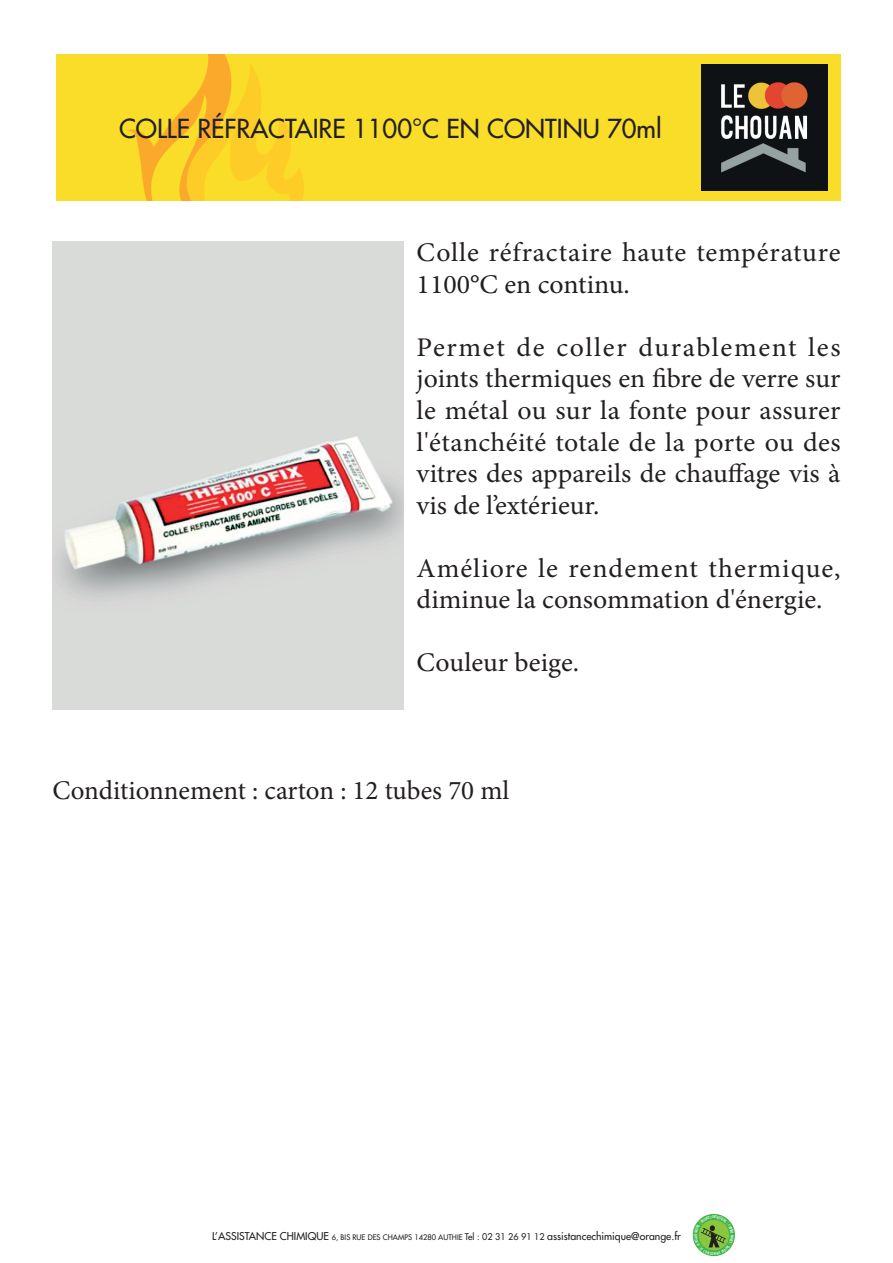
<style>
.page{position:relative;width:893px;height:1263px;background:#fff}
.page>*{position:absolute;margin:0;border:0;box-sizing:border-box;transform-origin:0 0}
.t1{font:27px/31.5px "Minion Pro";color:#231f20;text-align:justify}
.t2{font:27px/31.5px "Minion Pro";letter-spacing:.02em;color:#231f20}
.t3{font:500 25.5px "Futura Std";color:#231f20}
.t4{font:500 10.5px "Futura Std";color:#231f20}
.s1{font-size:7.5px}
.s2{font-size:9px}
</style>
<div class="page">
<img style="left:57px;top:54px;width:783px;height:147px">
<img style="left:53px;top:241px;width:351px;height:469px">
<img style="left:701px;top:64px;width:127px;height:126px">
<svg style="left:693px;top:1214px;width:42px;height:42px"></svg>
<p class="t3" style="left:119px;top:112px;width:544px">COLLE RÉFRACTAIRE 1100°C EN CONTINU 70ml</p>
<p class="t2" style="left:417px;top:237px;width:425px">Colle réfractaire haute température<br>1100°C en continu.</p>
<p class="t1" style="left:417px;top:332px;width:425px">Permet de coller durablement les joints thermiques en fibre de verre sur le métal ou sur la fonte pour assurer l'étanchéité totale de la porte ou des vitres des appareils de chauffage vis à vis de l’extérieur.</p>
<p class="t1" style="left:417px;top:552px;width:425px">Améliore le rendement thermique, diminue la consommation d'énergie.</p>
<p class="t1" style="left:417px;top:647px;width:164px">Couleur beige.</p>
<p class="t1" style="left:53px;top:774px;width:458px">Conditionnement : carton : 12 tubes 70 ml</p>
<p class="t4" style="left:212px;top:1230px;width:470px">L’ASSISTANCE CHIMIQUE <span class="s1">6, BIS RUE DES CHAMPS 14280 AUTHIE</span> <span class="s2">Tel : 02 31 26 91 12</span> assistancechimique@orange.fr</p>
</div>
